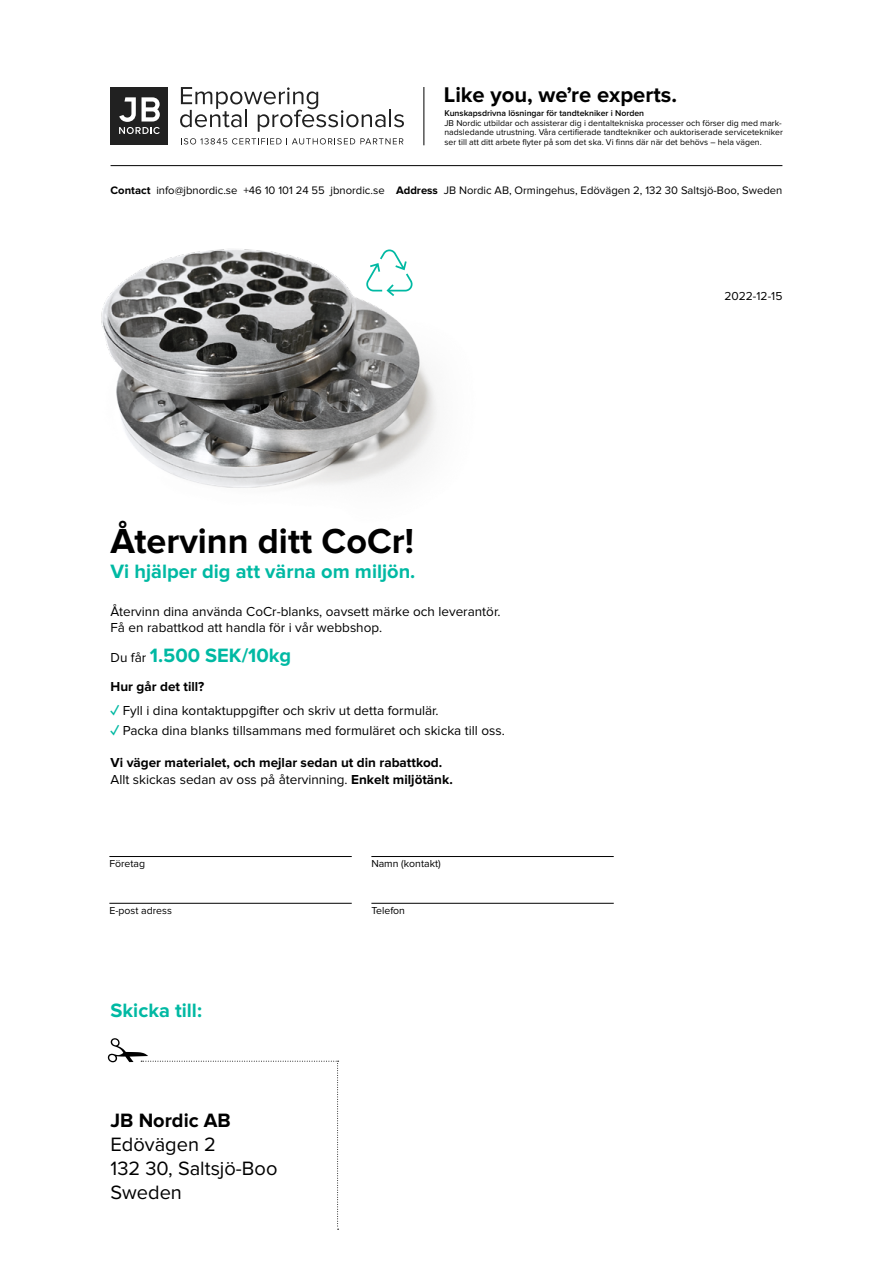
<style>
.page{position:relative;width:893px;height:1263px;background:#fff}
.page>*{position:absolute;margin:0;border:0;box-sizing:border-box;transform-origin:0 0}
.t1{font:700 36px "Proxima Nova";color:#000}
.t2{font:700 22.05px "Proxima Nova";color:#000}
.t3{font:700 19.95px "Proxima Nova";color:#00b9a3}
.t4{font:19.95px/24px "Proxima Nova";color:#000}
.t5{font:700 19.95px "Proxima Nova";color:#000}
.t6{font:13.5px/16.2px "Proxima Nova";color:#000}
.t7{font:700 13.5px/16.2px "Proxima Nova";color:#000}
.t8{font:12px "Proxima Nova";color:#000}
.t9{font:11.25px "Proxima Nova";color:#000}
.t10{font:10.5px "Proxima Nova";color:#000}
.t11{font:8.7px/9.4px "Proxima Nova";color:#000}
.t12{font:600 8.7px "Proxima Nova";color:#000}
.s1{font-weight:700}
.s2{font-weight:400;font-size:13.5px;color:#000}
.s3{font-weight:700;font-size:16.5px;color:#00b9a3}
.s4{font-weight:400}
</style>
<div class="page">
<hr style="left:111px;top:165px;width:671px;height:1px;background:#000">
<hr style="left:424px;top:87px;width:1px;height:58px;background:#000">
<svg style="left:181px;top:138px;width:222px;height:7px"></svg>
<svg style="left:180px;top:87px;width:224px;height:45px"></svg>
<div style="left:111px;top:87px;width:57px;height:57px;background:#212121"></div>
<svg style="left:119px;top:97px;width:41px;height:37px"></svg>
<img style="left:101px;top:249px;width:336px;height:239px">
<hr style="left:109px;top:856px;width:243px;height:1px;background:#000">
<hr style="left:109px;top:903px;width:243px;height:1px;background:#000">
<hr style="left:371px;top:903px;width:243px;height:1px;background:#000">
<hr style="left:371px;top:856px;width:243px;height:1px;background:#000">
<svg style="left:366px;top:249px;width:47px;height:47px"></svg>
<svg style="left:108px;top:1038px;width:231px;height:192px"></svg>
<h2 class="t2" style="left:444px;top:82px;width:235px">Like you, we’re experts.</h2>
<p class="t12" style="left:444px;top:108px;width:201px">Kunskapsdrivna lösningar för tandtekniker i Norden</p>
<p class="t11" style="left:444px;top:118px;width:340px">JB Nordic utbildar och assisterar dig i dentaltekniska processer och förser dig med mark&shy;nadsledande utrustning. Våra certifierade tandtekniker och auktoriserade servicetekniker ser till att ditt arbete flyter på som det ska. Vi finns där när det behövs – hela vägen.</p>
<p class="t9" style="left:111px;top:184px;width:673px"><span class="s1">Contact</span> info@jbnordic.se +46 10 101 24 55 jbnordic.se <span class="s1">Address</span> JB Nordic AB, Ormingehus, Edövägen 2, 132 30 Saltsjö-Boo, Sweden</p>
<h1 class="t1" style="left:111px;top:521px;width:305px">Återvinn ditt CoCr!</h1>
<h3 class="t3" style="left:111px;top:560px;width:306px">Vi hjälper dig att värna om miljön.</h3>
<h3 class="t6" style="left:111px;top:604px;width:391px">Återvinn dina använda CoCr-blanks, oavsett märke och leverantör.<br>Få en rabattkod att handla för i vår webbshop.</h3>
<h3 class="t3" style="left:111px;top:644px;width:182px"><span class="s2">Du får</span> 1.500 SEK/10kg</h3>
<h3 class="t7" style="left:111px;top:679px;width:95px">Hur går det till?</h3>
<h3 class="t6" style="left:111px;top:703px;width:330px"><span class="s3">✓</span> Fyll i dina kontaktuppgifter och skriv ut detta formulär.</h3>
<h3 class="t6" style="left:111px;top:723px;width:396px"><span class="s3">✓</span> Packa dina blanks tillsammans med formuläret och skicka till oss.</h3>
<h3 class="t7" style="left:111px;top:755px;width:344px">Vi väger materialet, och mejlar sedan ut din rabattkod.<br><span class="s4">Allt skickas sedan av oss på återvinning.</span> Enkelt miljötänk.</h3>
<p class="t10" style="left:371px;top:858px;width:71px">Namn (kontakt)</p>
<p class="t10" style="left:109px;top:858px;width:37px">Företag</p>
<p class="t10" style="left:109px;top:905px;width:64px">E-post adress</p>
<p class="t10" style="left:371px;top:905px;width:35px">Telefon</p>
<h3 class="t3" style="left:111px;top:999px;width:93px">Skicka till:</h3>
<h3 class="t5" style="left:111px;top:1108px;width:122px">JB Nordic AB</h3>
<h3 class="t4" style="left:111px;top:1132px;width:168px">Edövägen 2<br>132 30, Saltsjö-Boo<br>Sweden</h3>
<h3 class="t8" style="left:724px;top:290px;width:59px">2022-12-15</h3>
</div>
